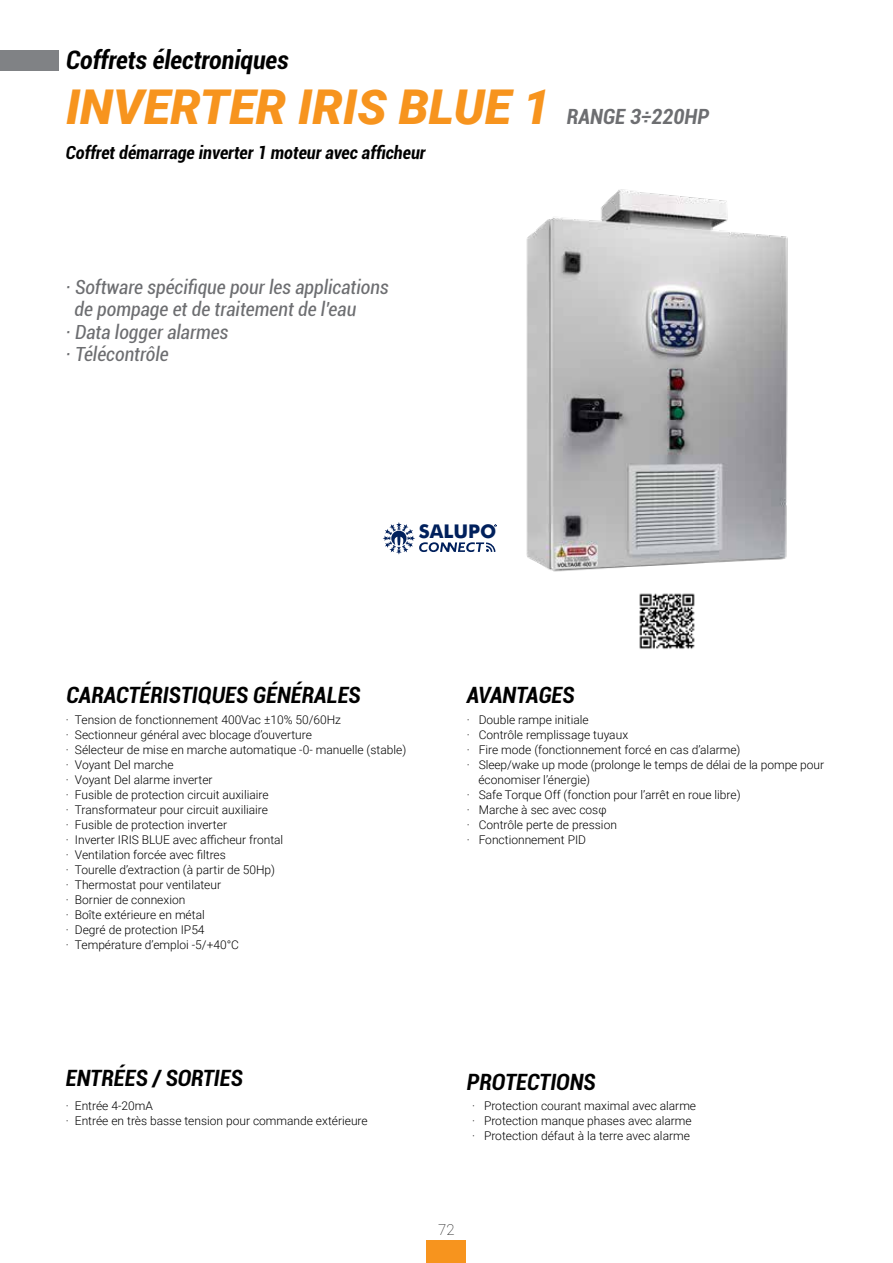
<style>
.page{position:relative;width:893px;height:1263px;background:#fff}
.page>*{position:absolute;margin:0;border:0;box-sizing:border-box;transform-origin:0 0}
.t1{font:italic 900 48px "Roboto";color:#f7941e}
.t2{font:italic 700 condensed 25.5px "Roboto";color:#000}
.t3{font:italic 700 condensed 22.5px "Roboto";color:#000}
.t4{font:italic 700 condensed 21px "Roboto";color:#6d6e71}
.t5{font:italic condensed 19.5px "Roboto";color:#6d6e71}
.t6{font:700 18.9px "Futura BT";color:#00205c}
.t7{font:italic 700 condensed 18px "Roboto";color:#000}
.t8{font:100 15px "Roboto";color:#000}
.t9{font:300 12px/15px "Roboto";color:#000}
</style>
<div class="page">
<img style="left:526px;top:189px;width:262px;height:383px">
<img style="left:639px;top:593px;width:56px;height:56px">
<div style="left:427px;top:1240px;width:39px;height:23px;background:#f7941e"></div>
<svg style="left:383px;top:522px;width:114px;height:32px"></svg>
<div style="left:0;top:50px;width:59px;height:20px;background:#808285"></div>
<h2 class="t2" style="left:66px;top:42px;width:224px">Coffrets électroniques</h2>
<h1 class="t1" style="left:66px;top:74px;width:486px">INVERTER IRIS BLUE 1</h1>
<h3 class="t7" style="left:66px;top:140px;width:361px">Coffret démarrage inverter 1 moteur avec afficheur</h3>
<h3 class="t4" style="left:567px;top:102px;width:144px">RANGE 3÷220HP</h3>
<h3 class="t5" style="left:66px;top:273px;width:324px">· Software spécifique pour les applications</h3>
<h3 class="t5" style="left:74px;top:296px;width:283px">de pompage et de traitement de l'eau</h3>
<h3 class="t5" style="left:66px;top:318px;width:164px">· Data logger alarmes</h3>
<h3 class="t5" style="left:66px;top:341px;width:104px">· Télécontrôle</h3>
<h3 class="t6" style="left:419px;top:520px;width:79px">SALUPO</h3>
<h3 class="t3" style="left:66px;top:679px;width:296px">CARACTÉRISTIQUES GÉNÉRALES</h3>
<h3 class="t3" style="left:467px;top:679px;width:109px">AVANTAGES</h3>
<p class="t9" style="left:66px;top:712px;width:342px">· Tension de fonctionnement 400Vac ±10% 50/60Hz<br>· Sectionneur général avec blocage d’ouverture<br>· Sélecteur de mise en marche automatique -0- manuelle (stable) · Voyant Del marche<br>· Voyant Del alarme inverter<br>· Fusible de protection circuit auxiliaire<br>· Transformateur pour circuit auxiliaire<br>· Fusible de protection inverter<br>· Inverter IRIS BLUE avec afficheur frontal<br>· Ventilation forcée avec filtres<br>· Tourelle d’extraction (à partir de 50Hp)<br>· Thermostat pour ventilateur<br>· Bornier de connexion<br>· Boîte extérieure en métal<br>· Degré de protection IP54<br>· Température d’emploi -5/+40°C</p>
<p class="t9" style="left:467px;top:712px;width:124px">· Double rampe initiale</p>
<p class="t9" style="left:467px;top:727px;width:163px">· Contrôle remplissage tuyaux</p>
<p class="t9" style="left:467px;top:742px;width:275px">· Fire mode (fonctionnement forcé en cas d’alarme)</p>
<p class="t9" style="left:467px;top:757px;width:359px">· Sleep/wake up mode (prolonge le temps de délai de la pompe pour</p>
<p class="t9" style="left:478px;top:772px;width:113px">économiser l’énergie)</p>
<p class="t9" style="left:467px;top:787px;width:275px">· Safe Torque Off (fonction pour l’arrêt en roue libre)</p>
<p class="t9" style="left:467px;top:802px;width:141px">· Marche à sec avec cosφ</p>
<p class="t9" style="left:467px;top:817px;width:152px">· Contrôle perte de pression</p>
<p class="t9" style="left:467px;top:832px;width:121px">· Fonctionnement PID</p>
<h3 class="t3" style="left:66px;top:1062px;width:178px">ENTRÉES / SORTIES</h3>
<p class="t9" style="left:66px;top:1097px;width:303px">· Entrée 4-20mA<br>· Entrée en très basse tension pour commande extérieure</p>
<h3 class="t3" style="left:467px;top:1066px;width:130px">PROTECTIONS</h3>
<p class="t9" style="left:472px;top:1097px;width:226px">· Protection courant maximal avec alarme · Protection manque phases avec alarme · Protection défaut à la terre avec alarme</p>
<p class="t8" style="left:438px;top:1219px;width:18px">72</p>
</div>
